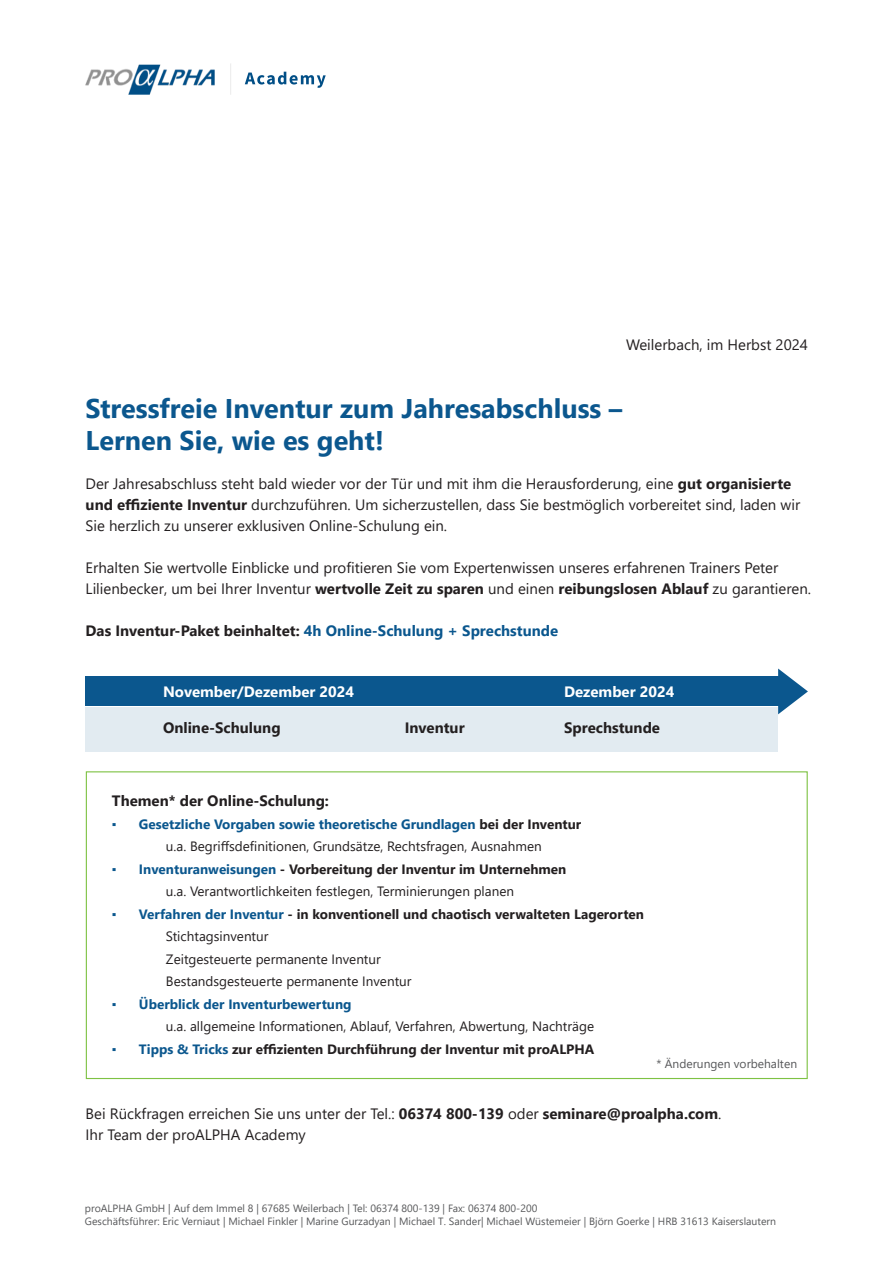
<style>
.page{position:relative;width:893px;height:1263px;background:#fff}
.page>*{position:absolute;margin:0;border:0;box-sizing:border-box;transform-origin:0 0}
.Headlline_1{font:700 27px "Segoe UI";color:#0b578e}
.Fließtext{font:15px/21px "Segoe UI";color:#231f20}
.Fließtext-2{font:700 15px "Segoe UI";color:#231f20}
.Fließtext-3{font:700 15px "Segoe UI";color:#0b578e}
.Fließtext-4{font:700 15px "Segoe UI";color:#fff}
.t1{font:13.5px/22.5px "Segoe UI";color:#231f20}
.t2{font:700 13.5px "Segoe UI";color:#231f20}
.Formular_Beschreibung{font:12px "Segoe UI";color:#57585a}
.t3{font:10.5px/12.6px "Segoe UI";color:#57585a}
.s1{font-weight:700}
.s2{color:#231f20}
.s3{color:#0b578e}
.s4{font-weight:700;color:#0b578e}
.s5{font-weight:400;color:#0b578e}
</style>
<div class="page">
<img style="left:85px;top:64px;width:129px;height:31px">
<svg style="left:245px;top:72px;width:81px;height:16px"></svg>
<hr style="left:230px;top:64px;width:1px;height:30px;background:#979797">
<div style="left:86px;top:707px;width:692px;height:45px;background:#e2ebf1"></div>
<div style="left:86px;top:676px;width:698px;height:30px;background:#0b578e"></div>
<svg style="left:778px;top:668px;width:30px;height:46px"></svg>
<p class="Fließtext" style="left:626px;top:333px;width:183px">Weilerbach, im Herbst 2024</p>
<p class="Headlline_1" style="left:86px;top:383px;width:538px">Stressfreie Inventur zum Jahresabschluss –</p>
<p class="Headlline_1" style="left:86px;top:415px;width:300px">Lernen Sie, wie es geht!</p>
<p class="Fließtext" style="left:86px;top:471px;width:716px">Der Jahresabschluss steht bald wieder vor der Tür und mit ihm die Herausforderung, eine <span class="s1">gut organisierte und effiziente Inventur</span> durchzuführen. Um sicherzustellen, dass Sie bestmöglich vorbereitet sind, laden wir<br>Sie herzlich zu unserer exklusiven Online-Schulung ein.</p>
<p class="Fließtext" style="left:86px;top:555px;width:727px">Erhalten Sie wertvolle Einblicke und profitieren Sie vom Expertenwissen unseres erfahrenen Trainers Peter<br>Lilienbecker, um bei Ihrer Inventur <span class="s1">wertvolle Zeit zu sparen</span> und einen <span class="s1">reibungslosen Ablauf</span> zu garantieren.</p>
<p class="Fließtext-3" style="left:86px;top:616px;width:474px"><span class="s2">Das Inventur-Paket beinhaltet:</span> 4h Online-Schulung + Sprechstunde</p>
<p class="Fließtext-4" style="left:163px;top:677px;width:193px">November/Dezember 2024</p>
<p class="Fließtext-4" style="left:564px;top:677px;width:112px">Dezember 2024</p>
<p class="Fließtext-2" style="left:163px;top:713px;width:119px">Online-Schulung</p>
<p class="Fließtext-2" style="left:405px;top:713px;width:61px">Inventur</p>
<p class="Fließtext-2" style="left:564px;top:713px;width:97px">Sprechstunde</p>
<p class="Fließtext-2" style="left:112px;top:787px;width:219px">Themen* der Online-Schulung:</p>
<p class="t1" style="left:166px;top:812px;width:417px;text-indent:-54px"><span class="s3">▪</span> <span class="s4">Gesetzliche Vorgaben sowie theoretische Grundlagen</span> <span class="s1">bei der Inventur </span>u.a. Begriffsdefinitionen, Grundsätze, Rechtsfragen, Ausnahmen</p>
<p class="t1" style="left:112px;top:857px;width:456px;text-align:center"><span class="s3">▪</span> <span class="s4">Inventuranweisungen</span> <span class="s1">- Vorbereitung der Inventur im Unternehmen </span>u.a. Verantwortlichkeiten festlegen, Terminierungen planen</p>
<p class="t1" style="left:166px;top:902px;width:479px;text-indent:-54px"><span class="s3">▪</span> <span class="s4">Verfahren der Inventur</span> <span class="s1">- in konventionell und chaotisch verwalteten Lagerorten </span>Stichtagsinventur<br>Zeitgesteuerte permanente Inventur<br>Bestandsgesteuerte permanente Inventur</p>
<p class="t1" style="left:166px;top:992px;width:430px;text-indent:-54px"><span class="s3">▪</span> <span class="s4">Überblick der Inventurbewertung<br></span>u.a. allgemeine Informationen, Ablauf, Verfahren, Abwertung, Nachträge</p>
<p class="t2" style="left:112px;top:1036px;width:484px"><span class="s5">▪</span> <span class="s3">Tipps &amp; Tricks</span> zur effizienten Durchführung der Inventur mit proALPHA</p>
<p class="Formular_Beschreibung" style="left:656px;top:1052px;width:142px">* Änderungen vorbehalten</p>
<p class="Fließtext" style="left:86px;top:1102px;width:637px">Bei Rückfragen erreichen Sie uns unter der Tel.: <span class="s1">06374 800-139</span> oder <span class="s1">seminare@proalpha.com</span>.</p>
<p class="Fließtext" style="left:86px;top:1123px;width:222px">Ihr Team der proALPHA Academy</p>
<p class="t3" style="left:85px;top:1201px;width:693px">proALPHA GmbH | Auf dem Immel 8 | 67685 Weilerbach | Tel: 06374 800-139 | Fax: 06374 800-200<br>Geschäftsführer: Eric Verniaut | Michael Finkler | Marine Gurzadyan | Michael T. Sander| Michael Wüstemeier | Björn Goerke | HRB 31613 Kaiserslautern</p>
</div>
